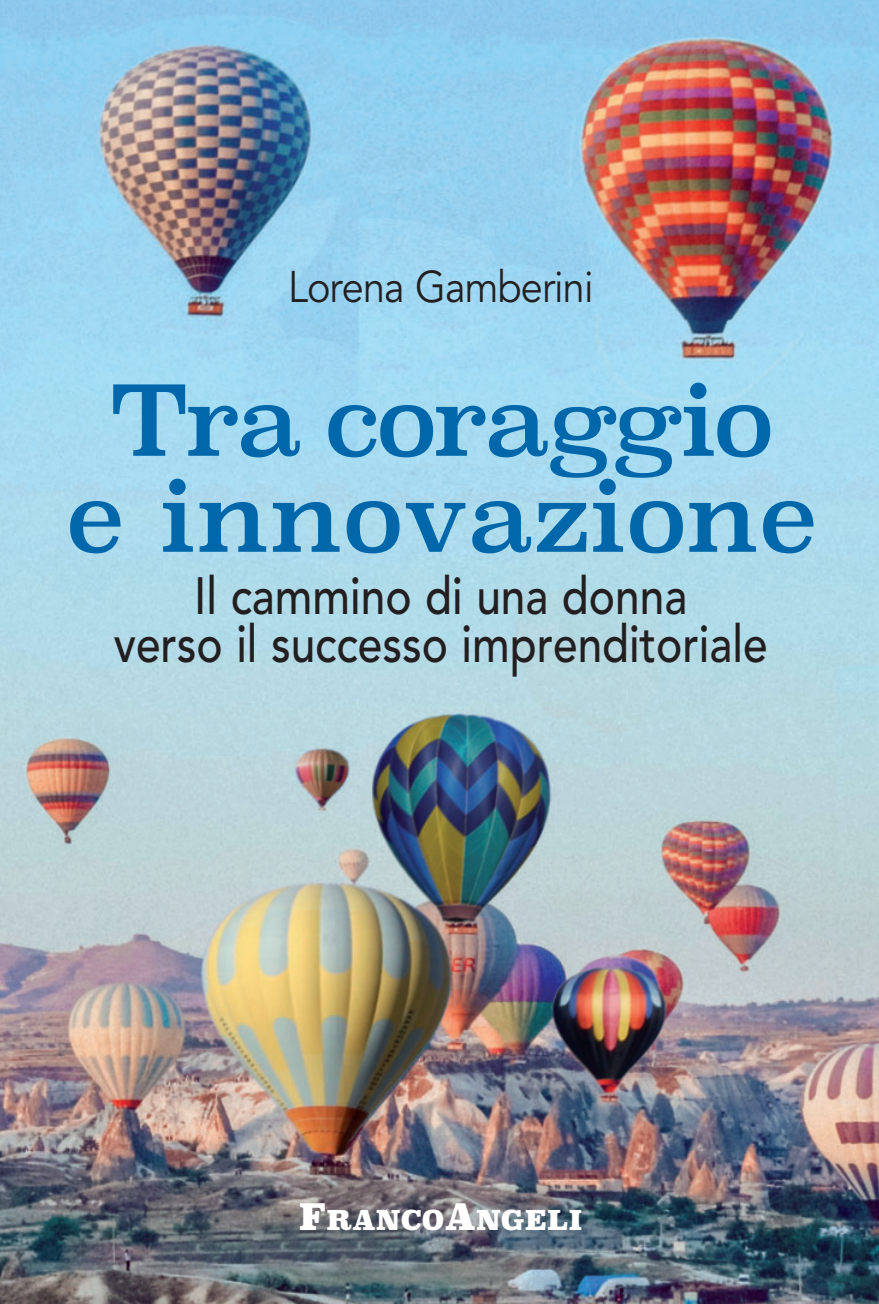
<style>
.page{position:relative;width:879px;height:1304px;background:#fff}
.page>*{position:absolute;margin:0;border:0;box-sizing:border-box;transform-origin:0 0}
.t1{font:96px/96px "Superclarendon";letter-spacing:-.005em;color:#0067aa;text-align:center}
.t2{font:500 52px/48px "Avenir";color:#231f20;text-align:center;scale:.85 1}
.t3{font:44px "Avenir";letter-spacing:-.02em;color:#231f20;scale:.9 1}
.t4{font:900 27px "Superclarendon";color:#fff}
.s1{font-size:36px}
</style>
<div class="page">
<img style="left:0;top:0;width:879px;height:1304px">
<p class="t3" style="left:288px;top:269px;width:341px">Lorena Gamberini</p>
<h1 class="t1" style="left:66px;top:382px;width:753px">Tra coraggio<br>e innovazione</h1>
<p class="t2" style="left:114px;top:577px;width:770px">Il cammino di una donna<br>verso il successo imprenditoriale</p>
<p class="t4" style="left:299px;top:1204px;width:285px"><span class="s1">F</span>RANCO<span class="s1">A</span>NGELI</p>
</div>
